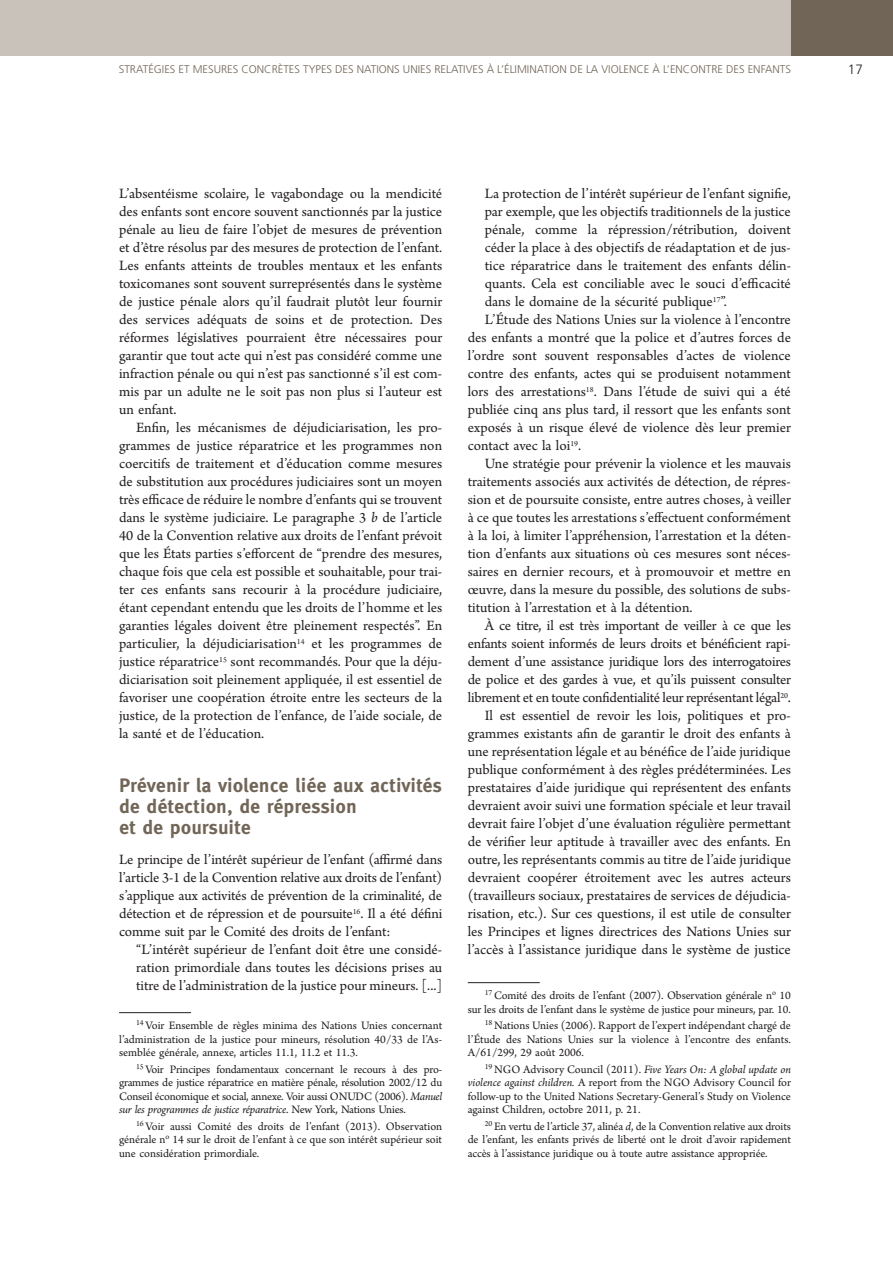
<style>
.page{position:relative;width:893px;height:1263px;background:#fff}
.page>*{position:absolute;margin:0;border:0;box-sizing:border-box;transform-origin:0 0}
.t1{font:700 19.5px/21px "Meta OT";color:#716557}
.t2{font:15px/18px "Arno Pro";letter-spacing:-.005em;color:#231f20;text-align:justify}
.t3{font:300 13.5px "Frutiger LT Std";color:#231f20}
.t4{font:12px/13.5px "Arno Pro";letter-spacing:-.01em;color:#231f20;text-align:justify}
.t5{font:300 11.1px "Frutiger LT Std";color:#716557}
.s1{font-style:italic}
</style>
<div class="page">
<div style="left:0;top:0;width:893px;height:55px;background:#c9c2bb"></div>
<div style="left:791px;top:0;width:102px;height:55px;background:#716557"></div>
<hr style="left:119px;top:1012px;width:72px;height:1px;background:#231f20">
<hr style="left:468px;top:982px;width:72px;height:1px;background:#231f20">
<p class="t5" style="left:119px;top:63px;width:674px">STRATÉGIES ET MESURES CONCRÈTES TYPES DES NATIONS UNIES RELATIVES À L’ÉLIMINATION DE LA VIOLENCE À L’ENCONTRE DES ENFANTS</p>
<p class="t3" style="left:848px;top:62px;width:17px">17</p>
<p class="t2" style="left:119px;top:185px;width:325px">L’absentéisme scolaire, le vagabondage ou la mendicité des enfants sont encore souvent sanctionnés par la justice pénale au lieu de faire l’objet de mesures de prévention et d’être résolus par des mesures de protection de l’enfant.<br>Les enfants atteints de troubles mentaux et les enfants toxicomanes sont souvent surreprésentés dans le système de justice pénale alors qu’il faudrait plutôt leur fournir des services adéquats de soins et de protection. Des réformes législatives pourraient être nécessaires pour garantir que tout acte qui n’est pas considéré comme une infraction pénale ou qui n’est pas sanctionné s’il est com&shy;mis par un adulte ne le soit pas non plus si l’auteur est un enfant.</p>
<p class="t2" style="left:119px;top:419px;width:325px;text-indent:17px">Enfin, les mécanismes de déjudiciarisation, les pro&shy;grammes de justice réparatrice et les programmes non coercitifs de traitement et d’éducation comme mesures de substitution aux procédures judiciaires sont un moyen très efficace de réduire le nombre d’enfants qui se trouvent dans le système judiciaire. Le paragraphe 3 <span class="s1">b</span> de l’article 40 de la Convention relative aux droits de l’enfant prévoit que les États parties s’efforcent de “prendre des mesures, chaque fois que cela est possible et souhaitable, pour trai&shy;ter ces enfants sans recourir à la procédure judiciaire, étant cependant entendu que les droits de l’homme et les garanties légales doivent être pleinement respectés”. En particulier, la déjudiciarisation<sup>14</sup> et les programmes de justice réparatrice<sup>15</sup> sont recommandés. Pour que la déju&shy;diciarisation soit pleinement appliquée, il est essentiel de favoriser une coopération étroite entre les secteurs de la justice, de la protection de l’enfance, de l’aide sociale, de la santé et de l’éducation.</p>
<h1 class="t1" style="left:119px;top:775px;width:325px">Prévenir la violence liée aux activités de détection, de répression<br>et de poursuite</h1>
<p class="t2" style="left:119px;top:851px;width:325px">Le principe de l’intérêt supérieur de l’enfant (affirmé dans l’article 3-1 de la Convention relative aux droits de l’enfant) s’applique aux activités de prévention de la criminalité, de détection et de répression et de poursuite<sup>16</sup>. Il a été défini comme suit par le Comité des droits de l’enfant:</p>
<p class="t2" style="left:136px;top:941px;width:308px">“L’intérêt supérieur de l’enfant doit être une considé&shy;ration primordiale dans toutes les décisions prises au titre de l’administration de la justice pour mineurs. [...]</p>
<p class="t4" style="left:119px;top:1019px;width:325px;text-indent:17px"><sup>14</sup> Voir Ensemble de règles minima des Nations Unies concernant l’administration de la justice pour mineurs, résolution 40/33 de l’As&shy;semblée générale, annexe, articles 11.1, 11.2 et 11.3.</p>
<p class="t4" style="left:119px;top:1063px;width:325px;text-indent:17px"><sup>15</sup> Voir Principes fondamentaux concernant le recours à des pro&shy;grammes de justice réparatrice en matière pénale, résolution 2002/12 du Conseil économique et social, annexe. Voir aussi ONUDC (2006). <span class="s1">Manuel sur les programmes de justice réparatrice</span>. New York, Nations Unies.</p>
<p class="t4" style="left:119px;top:1120px;width:325px;text-indent:17px"><sup>16</sup> Voir aussi Comité des droits de l’enfant (2013). Observation générale n<sup>o</sup> 14 sur le droit de l’enfant à ce que son intérêt supérieur soit une considération primordiale.</p>
<p class="t2" style="left:485px;top:185px;width:308px">La protection de l’intérêt supérieur de l’enfant signifie,</p>
<p class="t2" style="left:485px;top:203px;width:308px">par exemple, que les objectifs traditionnels de la justice</p>
<p class="t2" style="left:485px;top:221px;width:308px">pénale, comme la répression/rétribution, doivent</p>
<p class="t2" style="left:485px;top:239px;width:308px">céder la place à des objectifs de réadaptation et de jus-</p>
<p class="t2" style="left:485px;top:257px;width:308px">tice réparatrice dans le traitement des enfants délin-</p>
<p class="t2" style="left:485px;top:275px;width:308px">quants. Cela est conciliable avec le souci d’efficacité</p>
<p class="t2" style="left:485px;top:293px;width:244px">dans le domaine de la sécurité publique<sup>17</sup>”.</p>
<p class="t2" style="left:485px;top:311px;width:308px">L’Étude des Nations Unies sur la violence à l’encontre</p>
<p class="t2" style="left:468px;top:329px;width:325px">des enfants a montré que la police et d’autres forces de</p>
<p class="t2" style="left:468px;top:347px;width:325px">l’ordre sont souvent responsables d’actes de violence</p>
<p class="t2" style="left:468px;top:365px;width:325px">contre des enfants, actes qui se produisent notamment</p>
<p class="t2" style="left:468px;top:383px;width:325px">lors des arrestations<sup>18</sup>. Dans l’étude de suivi qui a été</p>
<p class="t2" style="left:468px;top:401px;width:325px">publiée cinq ans plus tard, il ressort que les enfants sont</p>
<p class="t2" style="left:468px;top:419px;width:325px">exposés à un risque élevé de violence dès leur premier</p>
<p class="t2" style="left:468px;top:437px;width:115px">contact avec la loi<sup>19</sup>.</p>
<p class="t2" style="left:485px;top:455px;width:308px">Une stratégie pour prévenir la violence et les mauvais</p>
<p class="t2" style="left:468px;top:473px;width:325px">traitements associés aux activités de détection, de répres-</p>
<p class="t2" style="left:468px;top:491px;width:325px">sion et de poursuite consiste, entre autres choses, à veiller</p>
<p class="t2" style="left:468px;top:509px;width:325px">à ce que toutes les arrestations s’effectuent conformément</p>
<p class="t2" style="left:468px;top:527px;width:325px">à la loi, à limiter l’appréhension, l’arrestation et la déten-</p>
<p class="t2" style="left:468px;top:545px;width:325px">tion d’enfants aux situations où ces mesures sont néces-</p>
<p class="t2" style="left:468px;top:563px;width:325px">saires en dernier recours, et à promouvoir et mettre en</p>
<p class="t2" style="left:468px;top:581px;width:325px">œuvre, dans la mesure du possible, des solutions de subs-</p>
<p class="t2" style="left:468px;top:599px;width:226px">titution à l’arrestation et à la détention.</p>
<p class="t2" style="left:485px;top:617px;width:308px">À ce titre, il est très important de veiller à ce que les</p>
<p class="t2" style="left:468px;top:635px;width:325px">enfants soient informés de leurs droits et bénéficient rapi-</p>
<p class="t2" style="left:468px;top:653px;width:325px">dement d’une assistance juridique lors des interrogatoires</p>
<p class="t2" style="left:468px;top:671px;width:325px">de police et des gardes à vue, et qu’ils puissent consulter</p>
<p class="t2" style="left:468px;top:689px;width:325px">librement et en toute confidentialité leur représentant légal<sup>20</sup>.</p>
<p class="t2" style="left:485px;top:707px;width:308px">Il est essentiel de revoir les lois, politiques et pro-</p>
<p class="t2" style="left:468px;top:725px;width:325px">grammes existants afin de garantir le droit des enfants à</p>
<p class="t2" style="left:468px;top:743px;width:325px">une représentation légale et au bénéfice de l’aide juridique</p>
<p class="t2" style="left:468px;top:761px;width:325px">publique conformément à des règles prédéterminées. Les</p>
<p class="t2" style="left:468px;top:779px;width:325px">prestataires d’aide juridique qui représentent des enfants</p>
<p class="t2" style="left:468px;top:797px;width:325px">devraient avoir suivi une formation spéciale et leur travail</p>
<p class="t2" style="left:468px;top:815px;width:325px">devrait faire l’objet d’une évaluation régulière permettant</p>
<p class="t2" style="left:468px;top:833px;width:325px">de vérifier leur aptitude à travailler avec des enfants. En</p>
<p class="t2" style="left:468px;top:851px;width:325px">outre, les représentants commis au titre de l’aide juridique</p>
<p class="t2" style="left:468px;top:869px;width:325px">devraient coopérer étroitement avec les autres acteurs</p>
<p class="t2" style="left:468px;top:887px;width:325px">(travailleurs sociaux, prestataires de services de déjudicia-</p>
<p class="t2" style="left:468px;top:905px;width:325px">risation, etc.). Sur ces questions, il est utile de consulter</p>
<p class="t2" style="left:468px;top:923px;width:325px">les Principes et lignes directrices des Nations Unies sur</p>
<p class="t2" style="left:468px;top:941px;width:325px">l’accès à l’assistance juridique dans le système de justice</p>
<p class="t4" style="left:468px;top:989px;width:325px;text-align:right"><sup>17</sup> Comité des droits de l’enfant (2007). Observation générale n<sup>o</sup> 10<br>sur les droits de l’enfant dans le système de justice pour mineurs, par. 10.</p>
<p class="t4" style="left:468px;top:1019px;width:325px;text-indent:17px"><sup>18</sup> Nations Unies (2006). Rapport de l’expert indépendant chargé de l’Étude des Nations Unies sur la violence à l’encontre des enfants.<br>A/61/299, 29 août 2006.</p>
<p class="t4" style="left:468px;top:1063px;width:325px;text-indent:17px"><sup>19</sup> NGO Advisory Council (2011). <span class="s1">Five Years On: A global update on violence against children.</span> A report from the NGO Advisory Council for follow-up to the United Nations Secretary-General’s Study on Violence against Children, octobre 2011, p. 21.</p>
<p class="t4" style="left:468px;top:1120px;width:325px;text-indent:17px"><sup>20</sup> En vertu de l’article 37, alinéa <span class="s1">d</span>, de la Convention relative aux droits de l’enfant, les enfants privés de liberté ont le droit d’avoir rapidement accès à l’assistance juridique ou à toute autre assistance appropriée.</p>
</div>
